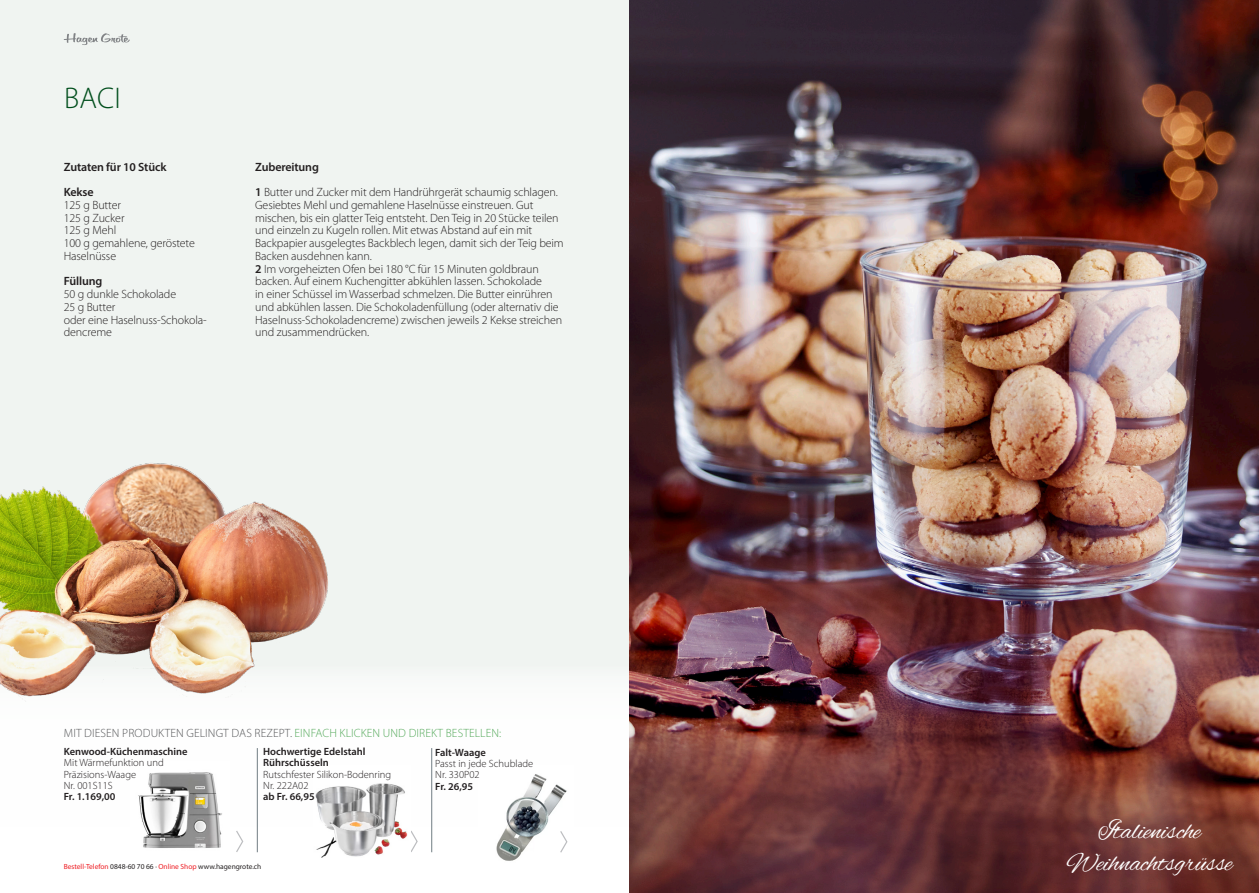
<style>
.page{position:relative;width:1259px;height:893px;background:#fff}
.page>*{position:absolute;margin:0;border:0;box-sizing:border-box;transform-origin:0 0}
.t1{font:300 30px "Myriad Pro";color:#004e1c}
.t2{font:27px "Alex Brush";letter-spacing:-.01em;color:#fff}
.Copy{font:300 12px/12.8px "Myriad Pro";letter-spacing:-.01em;color:#231f20}
.t3{font:300 12px "Myriad Pro";letter-spacing:.01em;color:#57585a}
.Copy-2{font:600 12px "Myriad Pro";letter-spacing:-.01em;color:#231f20}
.t4{font:300 10.5px/11.2px "Myriad Pro";color:#231f20}
.t5{font:600 10.5px/11.2px "Myriad Pro";color:#231f20}
.t6{font:7.35px "Myriad Pro";color:#231f20}
.s1{font-weight:600}
.s2{color:#56aa5c}
.s3{color:#ee1d23}
</style>
<div class="page">
<div style="left:0;top:0;width:887px;height:893px;background:#f0f4f1"></div>
<div style="left:0;top:663px;width:1259px;height:230px;background:#fff"></div>
<img style="left:496px;top:774px;width:71px;height:87px">
<hr style="left:431px;top:748px;width:1px;height:104px;background:#717d83">
<svg style="left:559px;top:830px;width:9px;height:24px"></svg>
<svg style="left:411px;top:831px;width:7px;height:21px"></svg>
<hr style="left:257px;top:748px;width:1px;height:104px;background:#717d83">
<svg style="left:236px;top:831px;width:8px;height:21px"></svg>
<img style="left:138px;top:772px;width:84px;height:76px">
<img style="left:315px;top:783px;width:93px;height:75px">
<img style="left:629px;top:0;width:630px;height:893px">
<img style="left:0;top:463px;width:402px;height:239px">
<svg style="left:64px;top:33px;width:66px;height:12px"></svg>
<p class="t1" style="left:64px;top:80px;width:58px">BACI</p>
<p class="Copy-2" style="left:64px;top:159px;width:104px">Zutaten für 10 Stück</p>
<p class="Copy" style="left:64px;top:186px;width:59px"><span class="s1">Kekse<br></span>125 g Butter</p>
<p class="Copy" style="left:64px;top:211px;width:62px">125 g Zucker</p>
<p class="Copy" style="left:64px;top:224px;width:54px">125 g Mehl</p>
<p class="Copy" style="left:64px;top:237px;width:133px">100 g gemahlene, geröstete<br>Haselnüsse</p>
<p class="Copy-2" style="left:64px;top:274px;width:40px">Füllung</p>
<p class="Copy" style="left:64px;top:288px;width:114px">50 g dunkle Schokolade</p>
<p class="Copy" style="left:64px;top:300px;width:53px">25 g Butter</p>
<p class="Copy" style="left:64px;top:313px;width:144px">oder eine Haselnuss-Schokola&shy;dencreme</p>
<p class="Copy-2" style="left:255px;top:159px;width:65px">Zubereitung</p>
<p class="Copy" style="left:255px;top:186px;width:310px"><span class="s1">1</span> Butter und Zucker mit dem Handrührgerät schaumig schlagen.<br>Gesiebtes Mehl und gemahlene Haselnüsse einstreuen. Gut mischen, bis ein glatter Teig entsteht. Den Teig in 20 Stücke teilen und einzeln zu Kugeln rollen. Mit etwas Abstand auf ein mit Backpapier ausgelegtes Backblech legen, damit sich der Teig beim Backen ausdehnen kann.</p>
<p class="Copy" style="left:255px;top:262px;width:308px"><span class="s1">2</span> Im vorgeheizten Ofen bei 180 °C für 15 Minuten goldbraun backen. Auf einem Kuchengitter abkühlen lassen. Schokolade<br>in einer Schüssel im Wasserbad schmelzen. Die Butter einrühren und abkühlen lassen. Die Schokoladenfüllung (oder alternativ die Haselnuss-Schokoladencreme) zwischen jeweils 2 Kekse streichen und zusammendrücken.</p>
<p class="t3" style="left:64px;top:726px;width:439px">MIT DIESEN PRODUKTEN GELINGT DAS REZEPT. <span class="s2">EINFACH KLICKEN UND DIREKT BESTELLEN:</span></p>
<p class="t4" style="left:64px;top:746px;width:125px"><span class="s1">Kenwood-Küchenmaschine<br></span>Mit Wärmefunktion und<br>Präzisions-Waage<br>Nr. 001S11S</p>
<p class="t5" style="left:64px;top:791px;width:53px">Fr. 1.169,00</p>
<p class="t5" style="left:263px;top:746px;width:104px">Hochwertige Edelstahl<br>Rührschüsseln</p>
<p class="t4" style="left:263px;top:768px;width:130px">Rutschfester Silikon-Bodenring</p>
<p class="t4" style="left:263px;top:780px;width:47px">Nr. 222A02</p>
<p class="t5" style="left:263px;top:791px;width:53px">ab Fr. 66,95</p>
<p class="t4" style="left:435px;top:747px;width:100px"><span class="s1">Falt-Waage<br></span>Passt in jede Schublade</p>
<p class="t4" style="left:435px;top:769px;width:46px">Nr. 330P02</p>
<p class="t5" style="left:435px;top:780px;width:39px">Fr. 26,95</p>
<p class="t2" style="left:1098px;top:815px;width:104px">Italienische</p>
<p class="t6" style="left:64px;top:862px;width:199px"><span class="s3">Bestell-Telefon</span> 0848-60 70 66 · <span class="s3">Online Shop</span> www.hagengrote.ch</p>
<p class="t2" style="left:1066px;top:848px;width:167px">Weihnachtsgrüsse</p>
</div>
